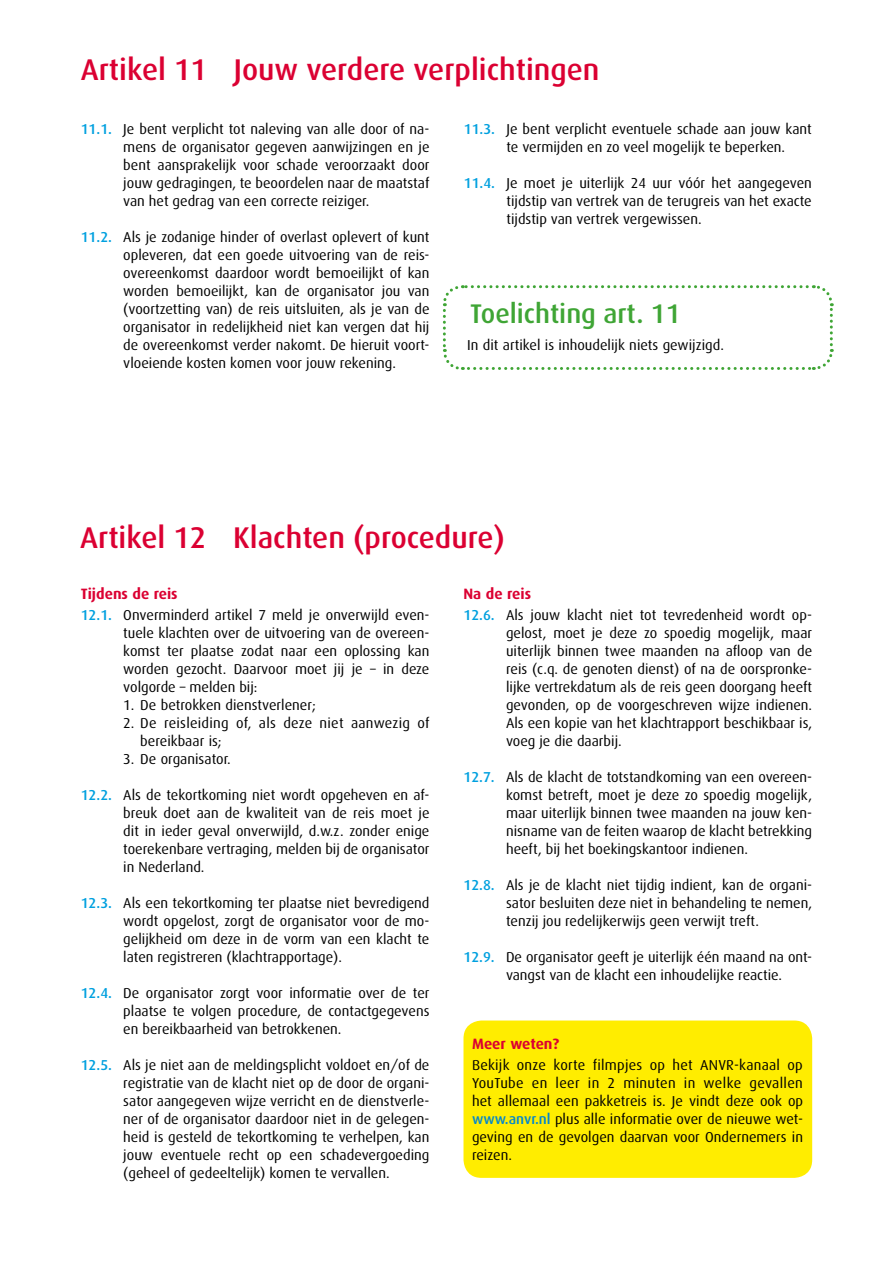
<style>
.page{position:relative;width:893px;height:1263px;background:#fff}
.page>*{position:absolute;margin:0;border:0;box-sizing:border-box;transform-origin:0 0}
.t1{font:500 30px "Dax";color:#db0032}
.t2{font:500 27px "Dax";color:#3fa535}
.t3{font:700 15px "Dax";color:#db0032}
.t4{font:14.4px/18px "Dax";color:#000;text-align:justify}
.s1{font-weight:500;color:#00a0df}
.s2{font-weight:500;color:#0086ce}
</style>
<div class="page">
<svg style="left:442px;top:285px;width:392px;height:85px"></svg>
<div style="left:463px;top:1020px;width:349px;height:158px;background:#ffed00;border-radius:18px"></div>
<h1 class="t1" style="left:81px;top:53px;width:520px">Artikel 11 Jouw verdere verplichtingen</h1>
<p class="t4" style="left:506px;top:120px;width:307px;text-indent:-43px"><span class="s1">11.3.</span> Je bent verplicht eventuele schade aan jouw kant te vermijden en zo veel mogelijk te beperken.</p>
<p class="t4" style="left:506px;top:174px;width:307px;text-indent:-43px"><span class="s1">11.4.</span> Je moet je uiterlijk 24 uur vóór het aangegeven tijdstip van vertrek van de terugreis van het exacte tijdstip van vertrek vergewissen.</p>
<p class="t4" style="left:123px;top:120px;width:308px;text-indent:-43px"><span class="s1">11.1.</span> Je bent verplicht tot naleving van alle door of na&shy;mens de organisator gegeven aanwijzingen en je bent aansprakelijk voor schade veroorzaakt door jouw gedragingen, te beoordelen naar de maatstaf van het gedrag van een correcte reiziger.</p>
<p class="t4" style="left:123px;top:228px;width:308px;text-indent:-43px"><span class="s1">11.2.</span> Als je zodanige hinder of overlast oplevert of kunt opleveren, dat een goede uitvoering van de reis&shy;overeenkomst daardoor wordt bemoeilijkt of kan worden bemoeilijkt, kan de organisator jou van (voortzetting van) de reis uitsluiten, als je van de organisator in redelijkheid niet kan vergen dat hij de overeenkomst verder nakomt. De hieruit voort&shy;vloeiende kosten komen voor jouw rekening.</p>
<h2 class="t2" style="left:470px;top:298px;width:212px">Toelichting art. 11</h2>
<p class="t4" style="left:467px;top:336px;width:258px">In dit artikel is inhoudelijk niets gewijzigd.</p>
<h1 class="t1" style="left:80px;top:521px;width:426px">Artikel 12 Klachten (procedure)</h1>
<p class="t3" style="left:81px;top:585px;width:98px">Tijdens de reis</p>
<p class="t4" style="left:123px;top:606px;width:308px;text-indent:-43px"><span class="s1">12.1.</span> Onverminderd artikel 7 meld je onverwijld even&shy;tuele klachten over de uitvoering van de overeen&shy;komst ter plaatse zodat naar een oplossing kan worden gezocht. Daarvoor moet jij je – in deze volgorde – melden bij:</p>
<p class="t4" style="left:123px;top:696px;width:194px">1. De betrokken dienstverlener;</p>
<p class="t4" style="left:140px;top:714px;width:291px;text-indent:-17px">2. De reisleiding of, als deze niet aanwezig of bereikbaar is;</p>
<p class="t4" style="left:123px;top:750px;width:109px">3. De organisator.</p>
<p class="t4" style="left:123px;top:786px;width:308px;text-indent:-43px"><span class="s1">12.2.</span> Als de tekortkoming niet wordt opgeheven en af&shy;breuk doet aan de kwaliteit van de reis moet je dit in ieder geval onverwijld, d.w.z. zonder enige toerekenbare vertraging, melden bij de organisator in Nederland.</p>
<p class="t4" style="left:123px;top:894px;width:308px;text-indent:-43px"><span class="s1">12.3.</span> Als een tekortkoming ter plaatse niet bevredigend wordt opgelost, zorgt de organisator voor de mo&shy;gelijkheid om deze in de vorm van een klacht te laten registreren (klachtrapportage).</p>
<p class="t4" style="left:123px;top:984px;width:308px;text-indent:-43px"><span class="s1">12.4.</span> De organisator zorgt voor informatie over de ter plaatse te volgen procedure, de contactgegevens en bereikbaarheid van betrokkenen.</p>
<p class="t4" style="left:123px;top:1056px;width:308px;text-indent:-43px"><span class="s1">12.5.</span> Als je niet aan de meldingsplicht voldoet en/of de registratie van de klacht niet op de door de organi&shy;sator aangegeven wijze verricht en de dienstverle&shy;ner of de organisator daardoor niet in de gelegen&shy;heid is gesteld de tekortkoming te verhelpen, kan jouw eventuele recht op een schadevergoeding (geheel of gedeeltelijk) komen te vervallen.</p>
<p class="t3" style="left:463px;top:585px;width:69px">Na de reis</p>
<p class="t4" style="left:506px;top:606px;width:308px;text-indent:-43px"><span class="s1">12.6.</span> Als jouw klacht niet tot tevredenheid wordt op&shy;gelost, moet je deze zo spoedig mogelijk, maar uiterlijk binnen twee maanden na afloop van de reis (c.q. de genoten dienst) of na de oorspronke&shy;lijke vertrekdatum als de reis geen doorgang heeft gevonden, op de voorgeschreven wijze indienen.<br>Als een kopie van het klachtrapport beschikbaar is, voeg je die daarbij.</p>
<p class="t4" style="left:506px;top:768px;width:308px;text-indent:-43px"><span class="s1">12.7.</span> Als de klacht de totstandkoming van een overeen&shy;komst betreft, moet je deze zo spoedig mogelijk, maar uiterlijk binnen twee maanden na jouw ken&shy;nisname van de feiten waarop de klacht betrekking heeft, bij het boekingskantoor indienen.</p>
<p class="t4" style="left:506px;top:876px;width:308px;text-indent:-43px"><span class="s1">12.8.</span> Als je de klacht niet tijdig indient, kan de organi&shy;sator besluiten deze niet in behandeling te nemen, tenzij jou redelijkerwijs geen verwijt treft.</p>
<p class="t4" style="left:506px;top:948px;width:308px;text-indent:-43px"><span class="s1">12.9.</span> De organisator geeft je uiterlijk één maand na ont&shy;vangst van de klacht een inhoudelijke reactie.</p>
<p class="t3" style="left:472px;top:1035px;width:89px">Meer weten?</p>
<p class="t4" style="left:472px;top:1056px;width:333px">Bekijk onze korte filmpjes op het ANVR-kanaal op YouTube en leer in 2 minuten in welke gevallen het allemaal een pakketreis is. Je vindt deze ook op <span class="s2">www.anvr.nl</span> plus alle informatie over de nieuwe wet&shy;geving en de gevolgen daarvan voor Ondernemers in reizen.</p>
</div>
